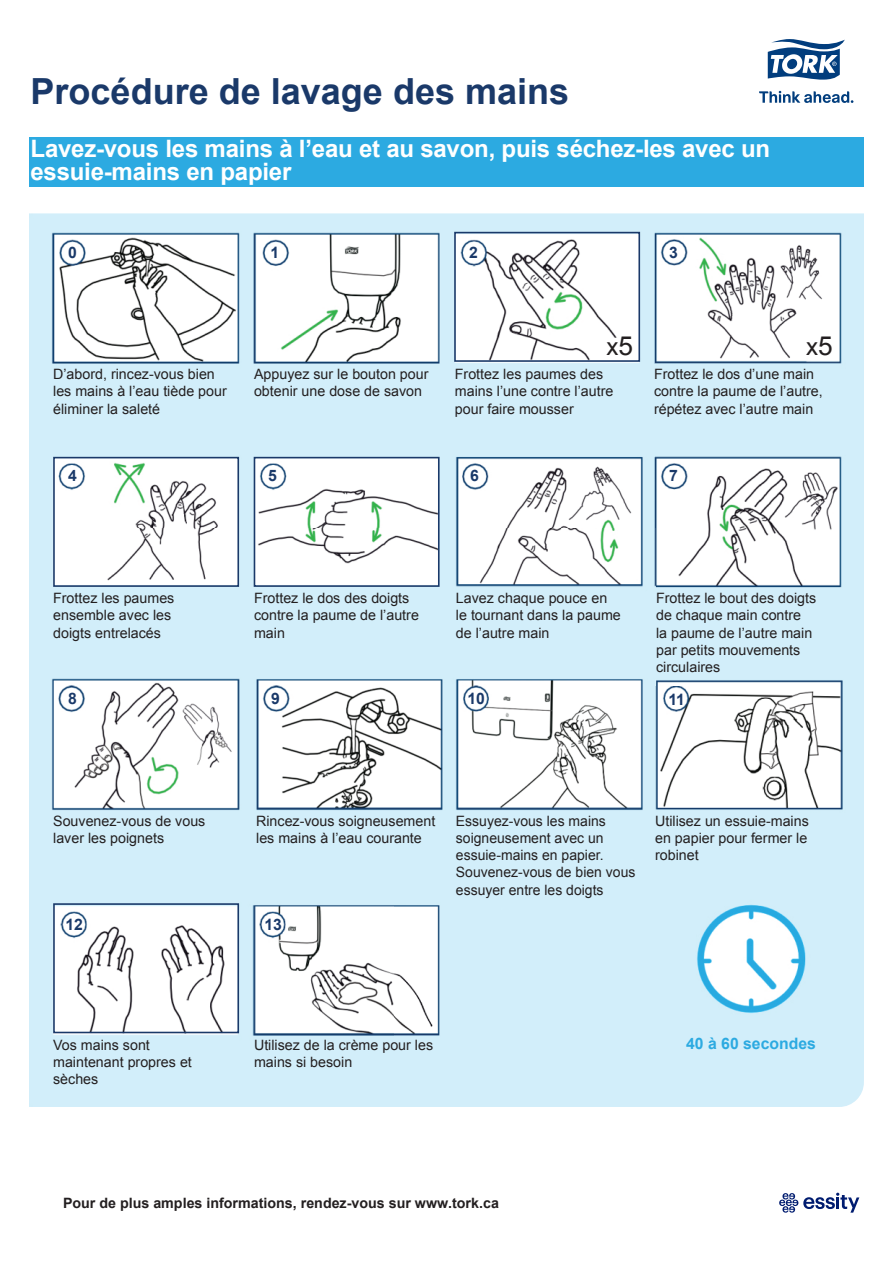
<style>
.page{position:relative;width:894px;height:1264px;background:#fff}
.page>*{position:absolute;margin:0;border:0;box-sizing:border-box;transform-origin:0 0}
.t1{font:700 36px "Arial";color:#1a3969}
.t2{font:700 24px/22.8px "Arial";letter-spacing:-.01em;color:#fff}
.t3{font:24px "Arial";color:#231f20}
.t4{font:700 15.75px "Arial";color:#1a3969}
.t5{font:700 15.75px "Arial";color:#2caae1}
.t6{font:14.25px/17.1px "Arial";color:#231f20}
.t7{font:700 14.25px "Arial";color:#231f20}
.s1{font-size:26.25px}
</style>
<div class="page">
<img style="left:29px;top:39px;width:835px;height:192px">
<img style="left:30px;top:214px;width:833px;height:893px">
<div style="left:454px;top:232px;width:186px;height:130px;border:2px solid #1a3969"></div>
<div style="left:30px;top:137px;width:833px;height:49px;background:#2caae1"></div>
<svg style="left:52px;top:456px;width:388px;height:578px"></svg>
<svg style="left:779px;top:1192px;width:80px;height:20px"></svg>
<svg style="left:758px;top:91px;width:95px;height:12px"></svg>
<svg style="left:767px;top:39px;width:77px;height:41px"></svg>
<div style="left:776px;top:1014px;width:87px;height:93px;background:#d2eefa;border-radius:25px"></div>
<h1 class="t1" style="left:31px;top:67px;width:540px">Procédure de lavage des mains</h1>
<h2 class="t2" style="left:30px;top:138px;width:741px">Lavez-vous les mains à l’eau et au savon, puis séchez-les avec un essuie-mains en papier</h2>
<p class="t4" style="left:68px;top:242px;width:10px">0</p>
<p class="t4" style="left:270px;top:243px;width:10px">1</p>
<p class="t4" style="left:469px;top:242px;width:10px">2</p>
<p class="t4" style="left:669px;top:242px;width:10px">3</p>
<p class="t6" style="left:53px;top:366px;width:175px">D’abord, rincez-vous bien les mains à l’eau tiède pour éliminer la saleté</p>
<p class="t4" style="left:68px;top:465px;width:10px">4</p>
<p class="t6" style="left:254px;top:366px;width:176px">Appuyez sur le bouton pour obtenir une dose de savon</p>
<p class="t4" style="left:268px;top:465px;width:10px">5</p>
<h2 class="t3" style="left:606px;top:331px;width:28px">x<span class="s1">5</span></h2>
<h2 class="t3" style="left:806px;top:331px;width:28px">x<span class="s1">5</span></h2>
<p class="t6" style="left:454px;top:366px;width:160px">Frottez les paumes des mains l’une contre l’autre pour faire mousser</p>
<p class="t4" style="left:470px;top:465px;width:10px">6</p>
<p class="t6" style="left:653px;top:366px;width:170px">Frottez le dos d’une main contre la paume de l’autre, répétez avec l’autre main</p>
<p class="t4" style="left:669px;top:465px;width:10px">7</p>
<p class="t6" style="left:53px;top:590px;width:123px">Frottez les paumes ensemble avec les doigts entrelacés</p>
<p class="t6" style="left:254px;top:590px;width:166px">Frottez le dos des doigts contre la paume de l’autre main</p>
<p class="t6" style="left:456px;top:590px;width:166px">Lavez chaque pouce en le tournant dans la paume de l’autre main</p>
<p class="t6" style="left:656px;top:590px;width:161px">Frottez le bout des doigts de chaque main contre<br>la paume de l’autre main par petits mouvements circulaires</p>
<p class="t4" style="left:68px;top:688px;width:10px">8</p>
<p class="t4" style="left:271px;top:688px;width:10px">9</p>
<p class="t4" style="left:467px;top:688px;width:19px">10</p>
<p class="t4" style="left:668px;top:689px;width:18px">11</p>
<p class="t6" style="left:53px;top:813px;width:154px">Souvenez-vous de vous laver les poignets</p>
<p class="t6" style="left:256px;top:813px;width:180px">Rincez-vous soigneusement les mains à l’eau courante</p>
<p class="t6" style="left:456px;top:813px;width:181px">Essuyez-vous les mains soigneusement avec un essuie-mains en papier.<br>Souvenez-vous de bien vous essuyer entre les doigts</p>
<p class="t6" style="left:654px;top:813px;width:155px;text-align:justify">Utilisez un essuie-mains en papier pour fermer le robinet</p>
<p class="t4" style="left:65px;top:914px;width:19px">12</p>
<p class="t4" style="left:264px;top:914px;width:19px">13</p>
<p class="t6" style="left:53px;top:1036px;width:140px">Vos mains sont maintenant propres et sèches</p>
<p class="t6" style="left:254px;top:1036px;width:180px">Utilisez de la crème pour les mains si besoin</p>
<p class="t5" style="left:686px;top:1032px;width:131px">40 à 60 secondes</p>
<p class="t7" style="left:63px;top:1193px;width:437px">Pour de plus amples informations, rendez-vous sur www.tork.ca</p>
</div>
